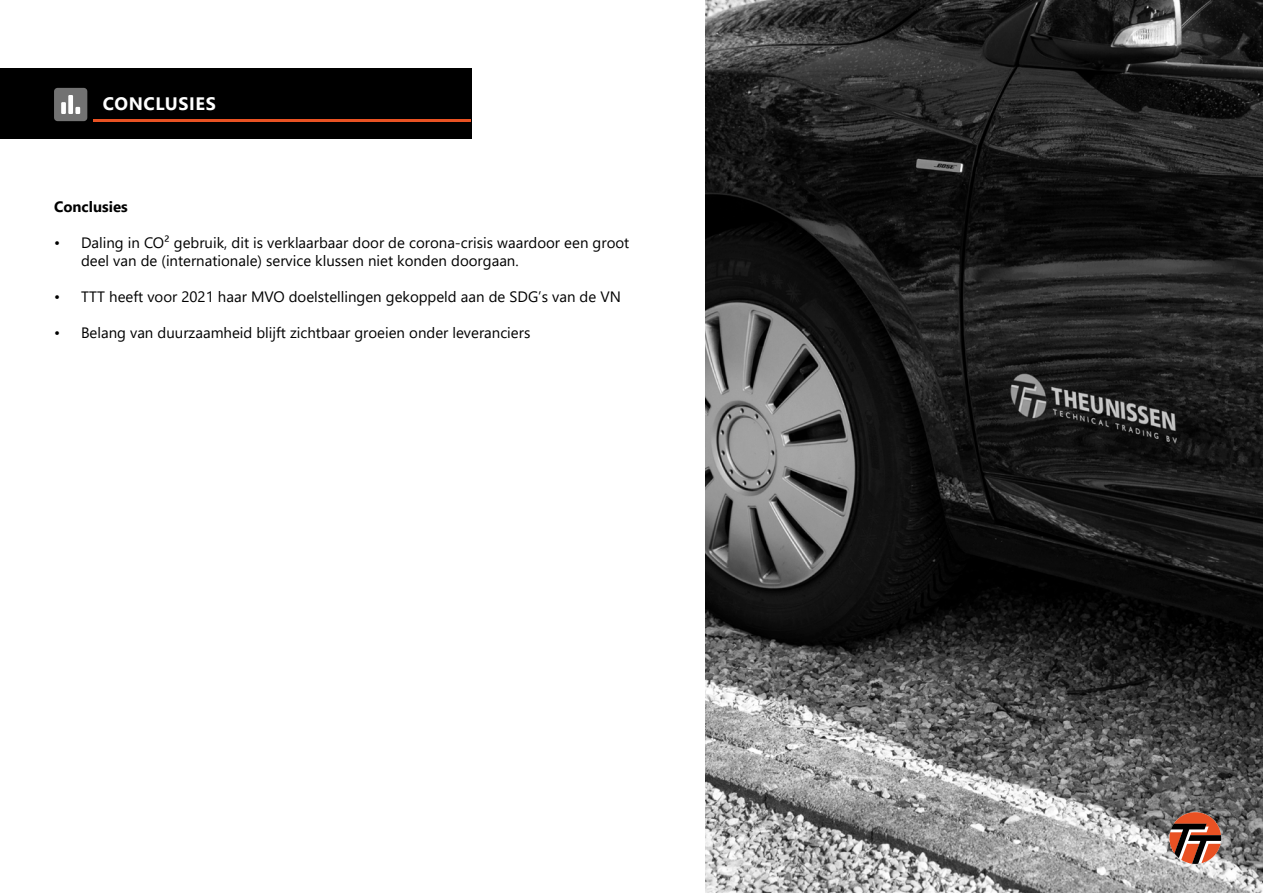
<style>
.page{position:relative;width:1263px;height:893px;background:#fff}
.page>*{position:absolute;margin:0;border:0;box-sizing:border-box;transform-origin:0 0}
.t1{font:700 18px "Segoe UI";letter-spacing:.035em;color:#fff}
.t2{font:15px/18px "Segoe UI";color:#000}
.t3{font:700 15px "Segoe UI";color:#000}
</style>
<div class="page">
<img style="left:706px;top:0;width:557px;height:893px">
<div style="left:0;top:68px;width:471px;height:71px;background:#000"></div>
<svg style="left:1169px;top:812px;width:52px;height:52px;background:#9e604e"></svg>
<hr style="left:94px;top:119px;width:377px;height:2px;background:#e95223">
<svg style="left:54px;top:88px;width:33px;height:33px"></svg>
<p class="t1" style="left:103px;top:87px;width:115px">CONCLUSIES</p>
<p class="t3" style="left:54px;top:192px;width:75px">Conclusies</p>
<p class="t2" style="left:81px;top:232px;width:550px;text-indent:-27px">• Daling in CO² gebruik, dit is verklaarbaar door de corona-crisis waardoor een groot deel van de (internationale) service klussen niet konden doorgaan.</p>
<p class="t2" style="left:54px;top:286px;width:568px">• TTT heeft voor 2021 haar MVO doelstellingen gekoppeld aan de SDG’s van de VN</p>
<p class="t2" style="left:54px;top:322px;width:478px">• Belang van duurzaamheid blijft zichtbaar groeien onder leveranciers</p>
</div>
